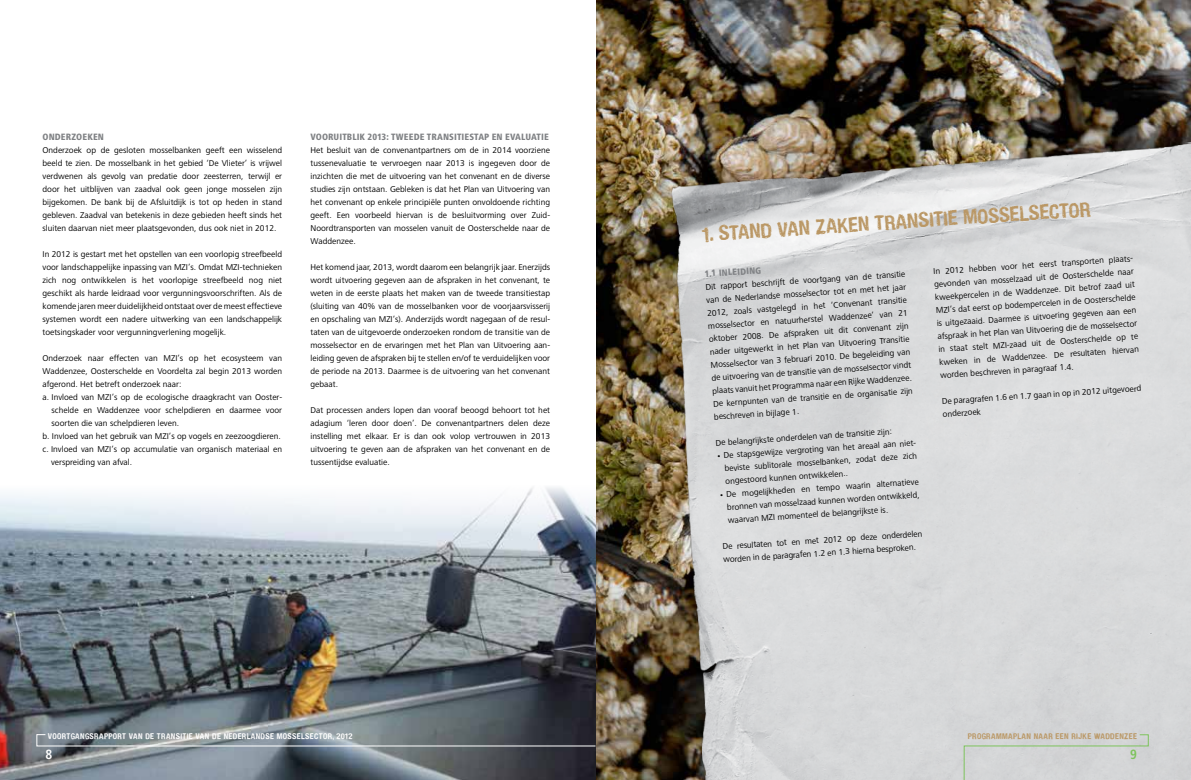
<style>
.page{position:relative;width:1191px;height:780px;background:#fff}
.page>*{position:absolute;margin:0;border:0;box-sizing:border-box;transform-origin:0 0}
.t1{font:700 20px "Hand Vetica";color:#ba9764}
.t2{font:700 condensed 14px "Frutiger Next LT";color:#fff}
.t3{font:700 condensed 14px "Frutiger Next LT";color:#7dc35c}
.t4{font:800 condensed 9.5px "Frutiger Next LT";letter-spacing:.01em;color:#808285}
.t5{font:8.7px/13px "Frutiger Next LT";color:#000;text-align:justify}
.t6{font:700 8px "Hand Vetica";letter-spacing:.04em;color:#fff}
.t7{font:700 8px "Hand Vetica";letter-spacing:.04em;color:#ba9764}
</style>
<div class="page">
<img style="left:0;top:506px;width:596px;height:274px">
<img style="left:596px;top:0;width:595px;height:780px">
<svg style="left:37px;top:734px;width:559px;height:12px;background:#747d82"></svg>
<svg style="left:0;top:487px;width:595px;height:46px"></svg>
<img style="left:661px;top:142px;width:530px;height:638px">
<div style="left:963px;top:734px;width:185px;height:46px;background:#d3d4d6"></div>
<p class="t4" style="left:43px;top:132px;width:63px">ONDERZOEKEN</p>
<p class="t5" style="left:43px;top:144px;width:241px">Onderzoek op de gesloten mosselbanken geeft een wisselend beeld te zien. De mosselbank in het gebied ‘De Vlieter’ is vrijwel verdwenen als gevolg van predatie door zeesterren, terwijl er door het uitblijven van zaadval ook geen jonge mosselen zijn bijgekomen. De bank bij de Afsluitdijk is tot op heden in stand gebleven. Zaadval van betekenis in deze gebieden heeft sinds het sluiten daarvan niet meer plaatsgevonden, dus ook niet in 2012.</p>
<p class="t5" style="left:43px;top:248px;width:241px">In 2012 is gestart met het opstellen van een voorlopig streefbeeld voor landschappelijke inpassing van MZI’s. Omdat MZI-technieken zich nog ontwikkelen is het voorlopige streefbeeld nog niet geschikt als harde leidraad voor vergunningsvoorschriften. Als de komende jaren meer duidelijkheid ontstaat over de meest effectieve systemen wordt een nadere uitwerking van een landschappelijk toetsingskader voor vergunningverlening mogelijk.</p>
<p class="t5" style="left:43px;top:352px;width:241px">Onderzoek naar effecten van MZI’s op het ecosysteem van</p>
<p class="t5" style="left:43px;top:365px;width:241px">Waddenzee, Oosterschelde en Voordelta zal begin 2013 worden</p>
<p class="t5" style="left:43px;top:378px;width:140px">afgerond. Het betreft onderzoek naar:</p>
<p class="t5" style="left:43px;top:391px;width:241px">a. Invloed van MZI’s op de ecologische draagkracht van Ooster-</p>
<p class="t5" style="left:52px;top:404px;width:232px">schelde en Waddenzee voor schelpdieren en daarmee voor</p>
<p class="t5" style="left:52px;top:417px;width:129px">soorten die van schelpdieren leven.</p>
<p class="t5" style="left:43px;top:430px;width:240px">b. Invloed van het gebruik van MZI’s op vogels en zeezoogdieren.</p>
<p class="t5" style="left:43px;top:443px;width:241px">c. Invloed van MZI’s op accumulatie van organisch materiaal en</p>
<p class="t5" style="left:51px;top:456px;width:83px">verspreiding van afval.</p>
<p class="t4" style="left:310px;top:132px;width:240px">VOORUITBLIK 2013: TWEEDE TRANSITIESTAP EN EVALUATIE</p>
<p class="t5" style="left:310px;top:144px;width:241px">Het besluit van de convenantpartners om de in 2014 voorziene tussenevaluatie te vervroegen naar 2013 is ingegeven door de inzichten die met de uitvoering van het convenant en de diverse studies zijn ontstaan. Gebleken is dat het Plan van Uitvoering van het convenant op enkele principiële punten onvoldoende richting geeft. Een voorbeeld hiervan is de besluitvorming over Zuid-Noordtransporten van mosselen vanuit de Oosterschelde naar de Waddenzee.</p>
<p class="t5" style="left:310px;top:261px;width:241px">Het komend jaar, 2013, wordt daarom een belangrijk jaar. Enerzijds wordt uitvoering gegeven aan de afspraken in het convenant, te weten in de eerste plaats het maken van de tweede transitiestap (sluiting van 40% van de mosselbanken voor de voorjaarsvisserij en opschaling van MZI’s). Anderzijds wordt nagegaan of de resul&shy;taten van de uitgevoerde onderzoeken rondom de transitie van de mosselsector en de ervaringen met het Plan van Uitvoering aan&shy;leiding geven de afspraken bij te stellen en/of te verduidelijken voor de periode na 2013. Daarmee is de uitvoering van het convenant gebaat.</p>
<p class="t5" style="left:310px;top:404px;width:241px">Dat processen anders lopen dan vooraf beoogd behoort tot het adagium ‘leren door doen’. De convenantpartners delen deze instelling met elkaar. Er is dan ook volop vertrouwen in 2013 uitvoering te geven aan de afspraken van het convenant en de tussentijdse evaluatie.</p>
<p class="t6" style="left:48px;top:731px;width:306px">VOORTGANGSRAPPORT VAN DE TRANSITIE VAN DE NEDERLANDSE MOSSELSECTOR, 2012</p>
<h2 class="t2" style="left:45px;top:747px;width:8px">8</h2>
<h1 class="t1" style="left:701px;top:223px;width:391px;rotate:-4deg">1. STAND VAN ZAKEN TRANSITIE MOSSELSECTOR</h1>
<p class="t4" style="left:704px;top:268px;width:58px;rotate:-4deg">1.1 INLEIDING</p>
<p class="t5" style="left:704px;top:281px;width:202px;rotate:-4deg">Dit rapport beschrijft de voortgang van de transitie van de Nederlandse mosselsector tot en met het jaar 2012, zoals vastgelegd in het ‘Convenant transitie mosselsector en natuurherstel Waddenzee’ van 21 oktober 2008. De afspraken uit dit convenant zijn nader uitgewerkt in het Plan van Uitvoering Transitie Mosselsector van 3 februari 2010. De begeleiding van de uitvoering van de transitie van de mosselsector vindt plaats vanuit het Programma naar een Rijke Waddenzee.<br>De kernpunten van de transitie en de organisatie zijn beschreven in bijlage 1.</p>
<p class="t5" style="left:715px;top:436px;width:178px;rotate:-4deg">De belangrijkste onderdelen van de transitie zijn:</p>
<p class="t5" style="left:723px;top:449px;width:196px;text-align:left;text-indent:-7px;rotate:-4deg">• De stapsgewijze vergroting van het areaal aan niet&shy;beviste sublitorale mosselbanken, zodat deze zich ongestoord kunnen ontwikkelen..</p>
<p class="t5" style="left:725px;top:488px;width:194px;text-indent:-7px;rotate:-4deg">• De mogelijkheden en tempo waarin alternatieve bronnen van mosselzaad kunnen worden ontwikkeld, waarvan MZI momenteel de belangrijkste is.</p>
<p class="t5" style="left:722px;top:540px;width:201px;rotate:-4deg">De resultaten tot en met 2012 op deze onderdelen worden in de paragrafen 1.2 en 1.3 hierna besproken.</p>
<p class="t5" style="left:932px;top:265px;width:203px;text-align:left;rotate:-4deg">In 2012 hebben voor het eerst transporten plaats&shy;gevonden van mosselzaad uit de Oosterschelde naar kweekpercelen in de Waddenzee. Dit betrof zaad uit MZI’s dat eerst op bodempercelen in de Oosterschelde is uitgezaaid. Daarmee is uitvoering gegeven aan een afspraak in het Plan van Uitvoering die de mosselsector in staat stelt MZI-zaad uit de Oosterschelde op te kweken in de Waddenzee. De resultaten hiervan worden beschreven in paragraaf 1.4.</p>
<p class="t5" style="left:941px;top:395px;width:201px;line-height:12.6px;rotate:-4deg">De paragrafen 1.6 en 1.7 gaan in op in 2012 uitgevoerd onderzoek</p>
<p class="t7" style="left:968px;top:731px;width:171px">PROGRAMMAPLAN NAAR EEN RIJKE WADDENZEE</p>
<h2 class="t3" style="left:1130px;top:747px;width:8px">9</h2>
</div>
